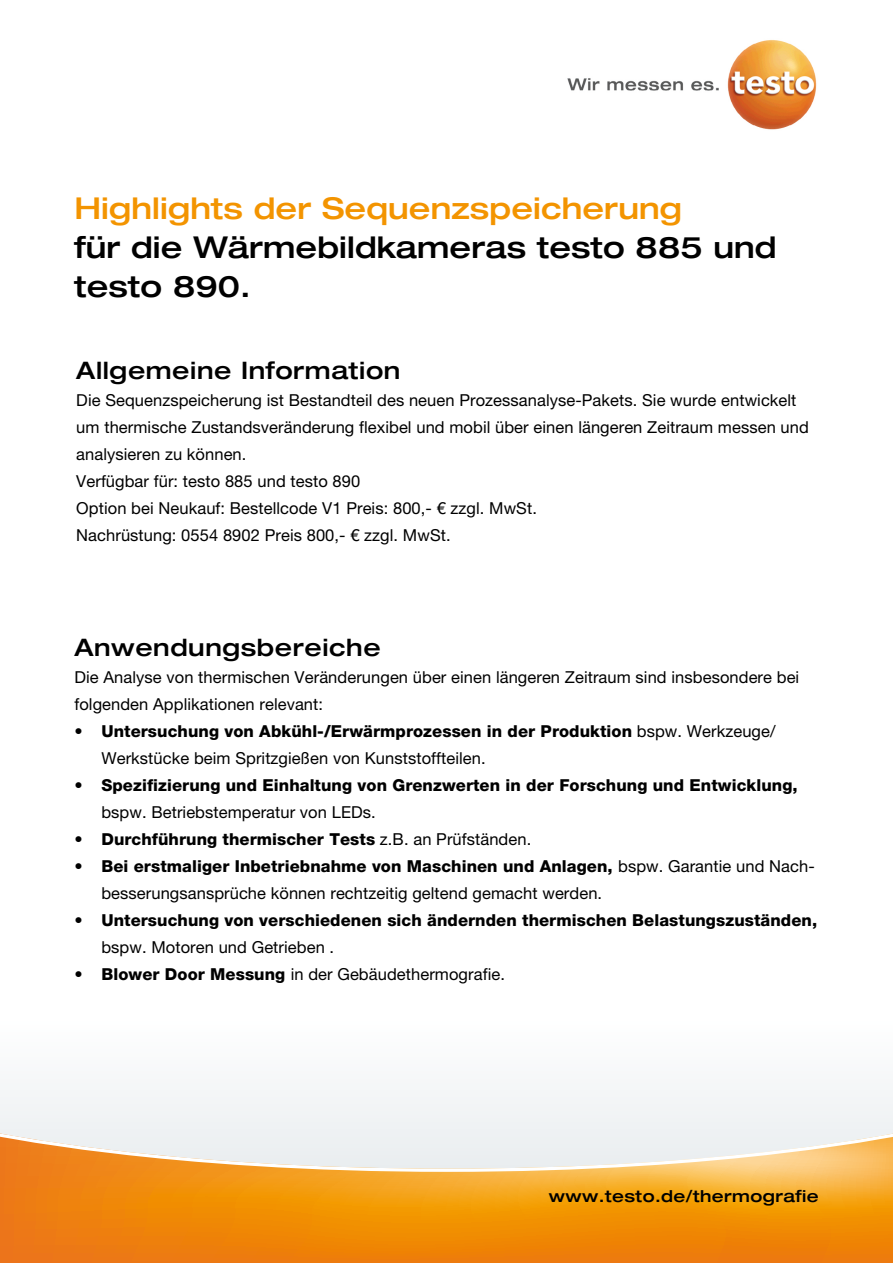
<style>
.page{position:relative;width:893px;height:1263px;background:#fff}
.page>*{position:absolute;margin:0;border:0;box-sizing:border-box;transform-origin:0 0}
.t1{font:500 expanded 30px/39px "Helvetica Neue LT Com";letter-spacing:.005em;color:#000}
.t2{font:500 expanded 30px "Helvetica Neue LT Com";letter-spacing:.005em;color:#f39400}
.t3{font:500 expanded 24px "Helvetica Neue LT Com";letter-spacing:.025em;color:#000}
.t4{font:16.5px/27px "Helvetica Neue LTW1 G";letter-spacing:.005em;color:#000}
.t5{font:800 16.5px "Helvetica Neue LTW1 G";letter-spacing:.005em;color:#000}
.t6{font:500 expanded 16.5px "Helvetica Neue LT Com";letter-spacing:.025em;color:#000}
.s1{font-weight:800}
.s2{font-weight:400}
</style>
<div class="page">
<div style="left:0;top:1019px;width:893px;height:228px;background:#f6f8f9"></div>
<svg style="left:0;top:1133px;width:893px;height:130px"></svg>
<img style="left:567px;top:40px;width:250px;height:90px">
<h1 class="t2" style="left:74px;top:189px;width:609px">Highlights der Sequenzspeicherung</h1>
<h1 class="t1" style="left:74px;top:227px;width:704px">für die Wärmebildkameras testo 885 und testo 890.</h1>
<h2 class="t3" style="left:76px;top:355px;width:326px">Allgemeine Information</h2>
<p class="t4" style="left:76px;top:386px;width:734px">Die Sequenzspeicherung ist Bestandteil des neuen Prozessanalyse-Pakets. Sie wurde entwickelt um thermische Zustandsveränderung flexibel und mobil über einen längeren Zeitraum messen und analysieren zu können.<br>Verfügbar für: testo 885 und testo 890<br>Option bei Neukauf: Bestellcode V1 Preis: 800,- € zzgl. MwSt.<br>Nachrüstung: 0554 8902 Preis 800,- € zzgl. MwSt.</p>
<h2 class="t3" style="left:74px;top:632px;width:308px">Anwendungsbereiche</h2>
<p class="t4" style="left:74px;top:663px;width:726px">Die Analyse von thermischen Veränderungen über einen längeren Zeitraum sind insbesondere bei folgenden Applikationen relevant:</p>
<p class="t4" style="left:101px;top:717px;width:676px;text-indent:-27px"><span class="s1">• Untersuchung von Abkühl-/Erwärmprozessen in der Produktion</span> bspw. Werkzeuge/<br>Werkstücke beim Spritzgießen von Kunststoffteilen.</p>
<p class="t5" style="left:74px;top:775px;width:725px">• Spezifizierung und Einhaltung von Grenzwerten in der Forschung und Entwicklung,</p>
<p class="t4" style="left:101px;top:798px;width:276px">bspw. Betriebstemperatur von LEDs.</p>
<p class="t5" style="left:74px;top:829px;width:458px">• Durchführung thermischer Tests <span class="s2">z.B. an Prüfständen.</span></p>
<p class="t4" style="left:101px;top:852px;width:715px;text-indent:-27px"><span class="s1">• Bei erstmaliger Inbetriebnahme von Maschinen und Anlagen,</span> bspw. Garantie und Nach&shy;besserungsansprüche können rechtzeitig geltend gemacht werden.</p>
<p class="t5" style="left:74px;top:910px;width:744px">• Untersuchung von verschiedenen sich ändernden thermischen Belastungszuständen,</p>
<p class="t4" style="left:101px;top:933px;width:234px">bspw. Motoren und Getrieben .</p>
<p class="t4" style="left:74px;top:960px;width:432px"><span class="s1">• Blower Door Messung</span> in der Gebäudethermografie.</p>
<p class="t6" style="left:549px;top:1186px;width:271px">www.testo.de/thermografie</p>
</div>
